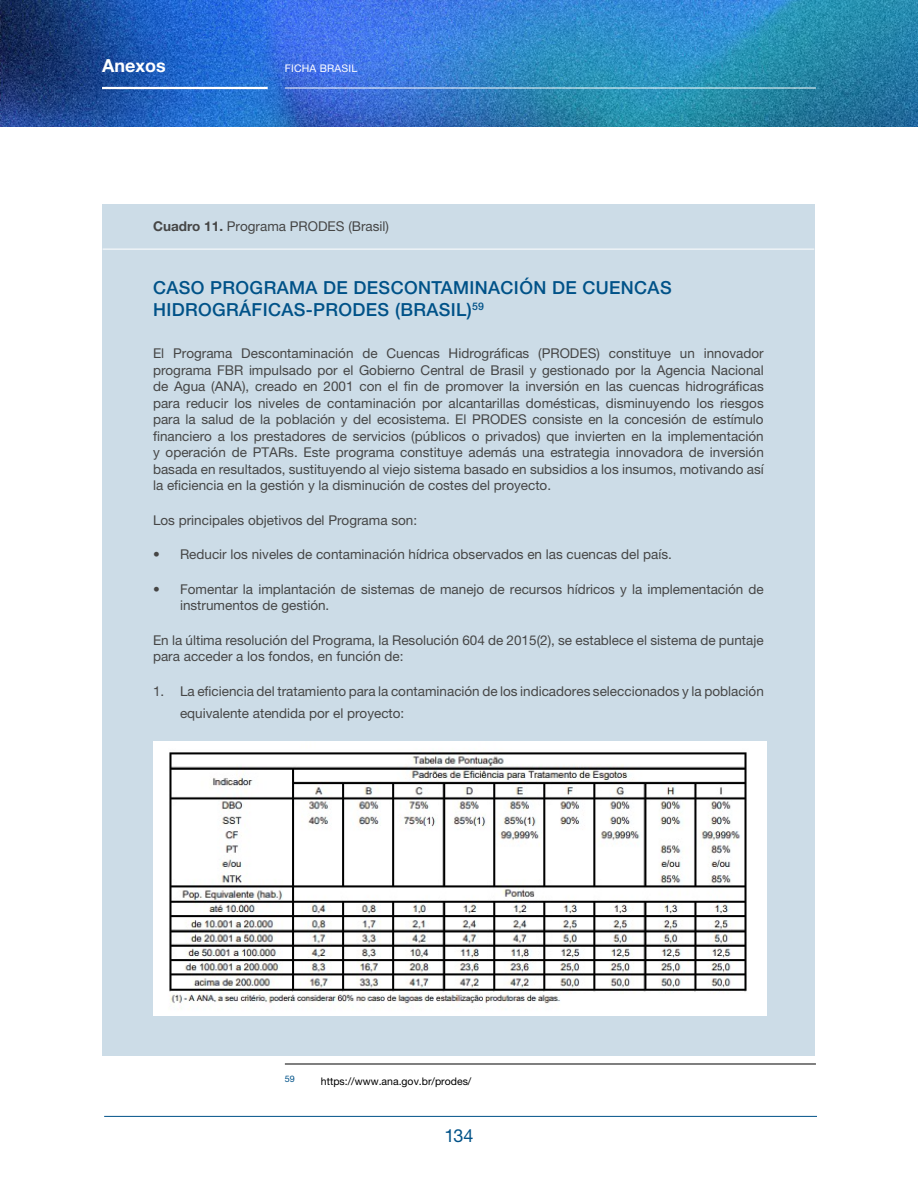
<style>
.page{position:relative;width:918px;height:1188px;background:#fff}
.page>*{position:absolute;margin:0;border:0;box-sizing:border-box;transform-origin:0 0}
.t1{font:500 18px/22.5px "Helvetica Neue LT Std";letter-spacing:.02em;color:#005288}
.t2{font:700 18px "Helvetica Neue LT Pro";color:#fff}
.t3{font:18px "Helvetica Neue LT Pro";color:#005288}
.t4{font:13.5px/16.5px "Helvetica Neue LT Pro";color:#464646}
.t5{font:10.5px "Helvetica Neue LT Pro";color:#000}
.t6{font:10.5px "Helvetica Neue LT Pro";letter-spacing:.02em;color:#fff}
.t7{font:9px "Helvetica Neue LT Pro";color:#005288}
.s1{font-weight:700}
</style>
<div class="page">
<img style="left:0;top:0;width:918px;height:126px">
<hr style="left:285px;top:88px;width:531px;height:1px;background:#fff">
<hr style="left:102px;top:87px;width:166px;height:2px;background:#fff">
<hr style="left:104px;top:1116px;width:713px;height:1px;background:#005288">
<div style="left:102px;top:204px;width:713px;height:852px;background:#ccdce7"></div>
<hr style="left:103px;top:249px;width:711px;height:1px;background:#fff">
<img style="left:153px;top:741px;width:613px;height:274px">
<hr style="left:285px;top:1064px;width:531px;height:1px;background:#000">
<h1 class="t2" style="left:102px;top:55px;width:65px">Anexos</h1>
<p class="t6" style="left:285px;top:62px;width:74px">FICHA BRASIL</p>
<p class="t4" style="left:153px;top:218px;width:238px"><span class="s1">Cuadro 11.</span> Programa PRODES (Brasil)</p>
<p class="t1" style="left:153px;top:276px;width:520px">CASO PROGRAMA DE DESCONTAMINACIÓN DE CUENCAS<br>HIDROGRÁFICAS-PRODES (BRASIL)<sup>59</sup></p>
<p class="t4" style="left:153px;top:345px;width:612px;text-align:justify">El Programa Descontaminación de Cuencas Hidrográficas (PRODES) constituye un innovador programa FBR impulsado por el Gobierno Central de Brasil y gestionado por la Agencia Nacional de Agua (ANA), creado en 2001 con el fin de promover la inversión en las cuencas hidrográficas para reducir los niveles de contaminación por alcantarillas domésticas, disminuyendo los riesgos para la salud de la población y del ecosistema. El PRODES consiste en la concesión de estímulo financiero a los prestadores de servicios (públicos o privados) que invierten en la implementación y operación de PTARs. Este programa constituye además una estrategia innovadora de inversión basada en resultados, sustituyendo al viejo sistema basado en subsidios a los insumos, motivando así la eficiencia en la gestión y la disminución de costes del proyecto.</p>
<p class="t4" style="left:153px;top:512px;width:266px">Los principales objetivos del Programa son:</p>
<p class="t4" style="left:153px;top:546px;width:520px">• Reducir los niveles de contaminación hídrica observados en las cuencas del país.</p>
<p class="t4" style="left:180px;top:581px;width:585px;text-indent:-27px">• Fomentar la implantación de sistemas de manejo de recursos hídricos y la implementación de instrumentos de gestión.</p>
<p class="t4" style="left:153px;top:632px;width:612px">En la última resolución del Programa, la Resolución 604 de 2015(2), se establece el sistema de puntaje para acceder a los fondos, en función de:</p>
<p class="t4" style="left:180px;top:680px;width:585px;line-height:22.5px;text-indent:-27px">1. La eficiencia del tratamiento para la contaminación de los indicadores seleccionados y la población equivalente atendida por el proyecto:</p>
<p class="t7" style="left:285px;top:1074px;width:12px">59</p>
<p class="t5" style="left:321px;top:1075px;width:152px">https://www.ana.gov.br/prodes/</p>
<h1 class="t3" style="left:445px;top:1125px;width:30px">134</h1>
</div>
